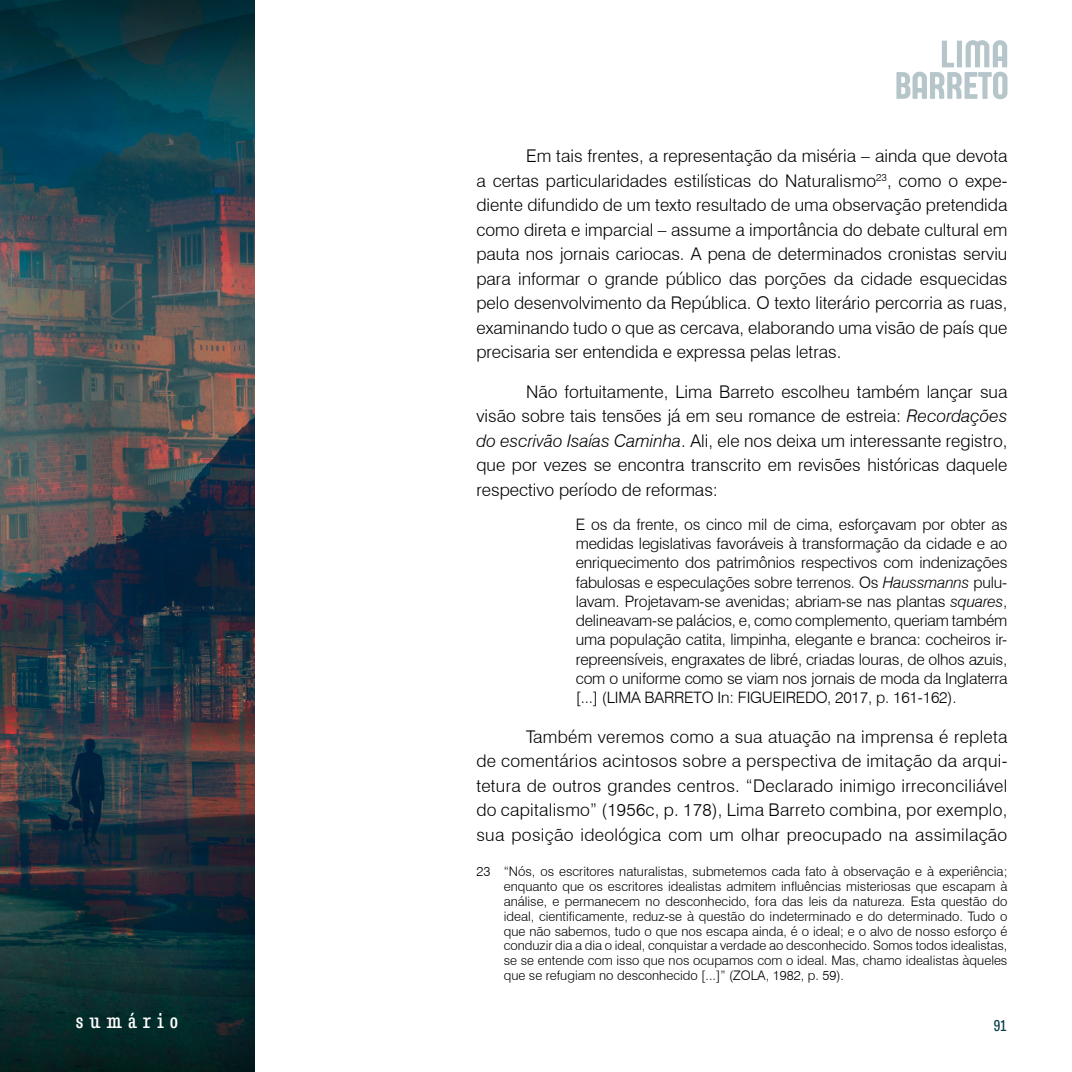
<style>
.page{position:relative;width:1072px;height:1072px;background:#fff}
.page>*{position:absolute;margin:0;border:0;box-sizing:border-box;transform-origin:0 0}
.t1{font:condensed 19.25px "Belarius Poster";letter-spacing:.325em;color:#fff}
.t2{font:300 17.5px/24.5px "Swiss 721 BT";color:#000;text-align:justify}
.t3{font:300 15.75px/19.2px "Swiss 721 BT";letter-spacing:-.01em;color:#000;text-align:justify}
.t4{font:condensed 14px "Belarius Poster";color:#073e4d}
.t5{font:300 13.12px/14.9px "Swiss 721 BT";color:#000;text-align:justify}
.s1{font-style:italic}
</style>
<div class="page">
<img style="left:0;top:0;width:254px;height:1071px">
<svg style="left:896px;top:40px;width:111px;height:59px"></svg>
<p class="t2" style="left:476px;top:144px;width:532px;text-indent:50px">Em tais frentes, a representação da miséria – ainda que devota a certas particularidades estilísticas do Naturalismo<sup>23</sup>, como o expe&shy;diente difundido de um texto resultado de uma observação pretendida como direta e imparcial – assume a importância do debate cultural em pauta nos jornais cariocas. A pena de determinados cronistas serviu para informar o grande público das porções da cidade esquecidas pelo desenvolvimento da República. O texto literário percorria as ruas, examinando tudo o que as cercava, elaborando uma visão de país que precisaria ser entendida e expressa pelas letras.</p>
<p class="t2" style="left:476px;top:379px;width:532px;text-indent:50px">Não fortuitamente, Lima Barreto escolheu também lançar sua visão sobre tais tensões já em seu romance de estreia: <span class="s1">Recordações do escrivão Isaías Caminha</span>. Ali, ele nos deixa um interessante registro, que por vezes se encontra transcrito em revisões históricas daquele respectivo período de reformas:</p>
<p class="t3" style="left:575px;top:514px;width:433px">E os da frente, os cinco mil de cima, esforçavam por obter as medidas legislativas favoráveis à transformação da cidade e ao enriquecimento dos patrimônios respectivos com indenizações fabulosas e especulações sobre terrenos. Os <span class="s1">Haussmanns</span> pulu&shy;lavam. Projetavam-se avenidas; abriam-se nas plantas <span class="s1">squares</span>, delineavam-se palácios, e, como complemento, queriam também uma população catita, limpinha, elegante e branca: cocheiros ir&shy;repreensíveis, engraxates de libré, criadas louras, de olhos azuis, com o uniforme como se viam nos jornais de moda da Inglaterra [...] (LIMA BARRETO In: FIGUEIREDO, 2017, p. 161-162).</p>
<p class="t2" style="left:476px;top:724px;width:532px;text-indent:50px">Também veremos como a sua atuação na imprensa é repleta de comentários acintosos sobre a perspectiva de imitação da arqui&shy;tetura de outros grandes centros. “Declarado inimigo irreconciliável do capitalismo” (1956c, p. 178), Lima Barreto combina, por exemplo, sua posição ideológica com um olhar preocupado na assimilação</p>
<p class="t5" style="left:504px;top:863px;width:505px;text-indent:-27px">23 “Nós, os escritores naturalistas, submetemos cada fato à observação e à experiência; enquanto que os escritores idealistas admitem influências misteriosas que escapam à análise, e permanecem no desconhecido, fora das leis da natureza. Esta questão do ideal, cientificamente, reduz-se à questão do indeterminado e do determinado. Tudo o que não sabemos, tudo o que nos escapa ainda, é o ideal; e o alvo de nosso esforço é conduzir dia a dia o ideal, conquistar a verdade ao desconhecido. Somos todos idealistas, se se entende com isso que nos ocupamos com o ideal. Mas, chamo idealistas àqueles que se refugiam no desconhecido [...]” (ZOLA, 1982, p. 59).</p>
<p class="t1" style="left:76px;top:1008px;width:104px">sumário</p>
<p class="t4" style="left:993px;top:1016px;width:14px">91</p>
</div>
